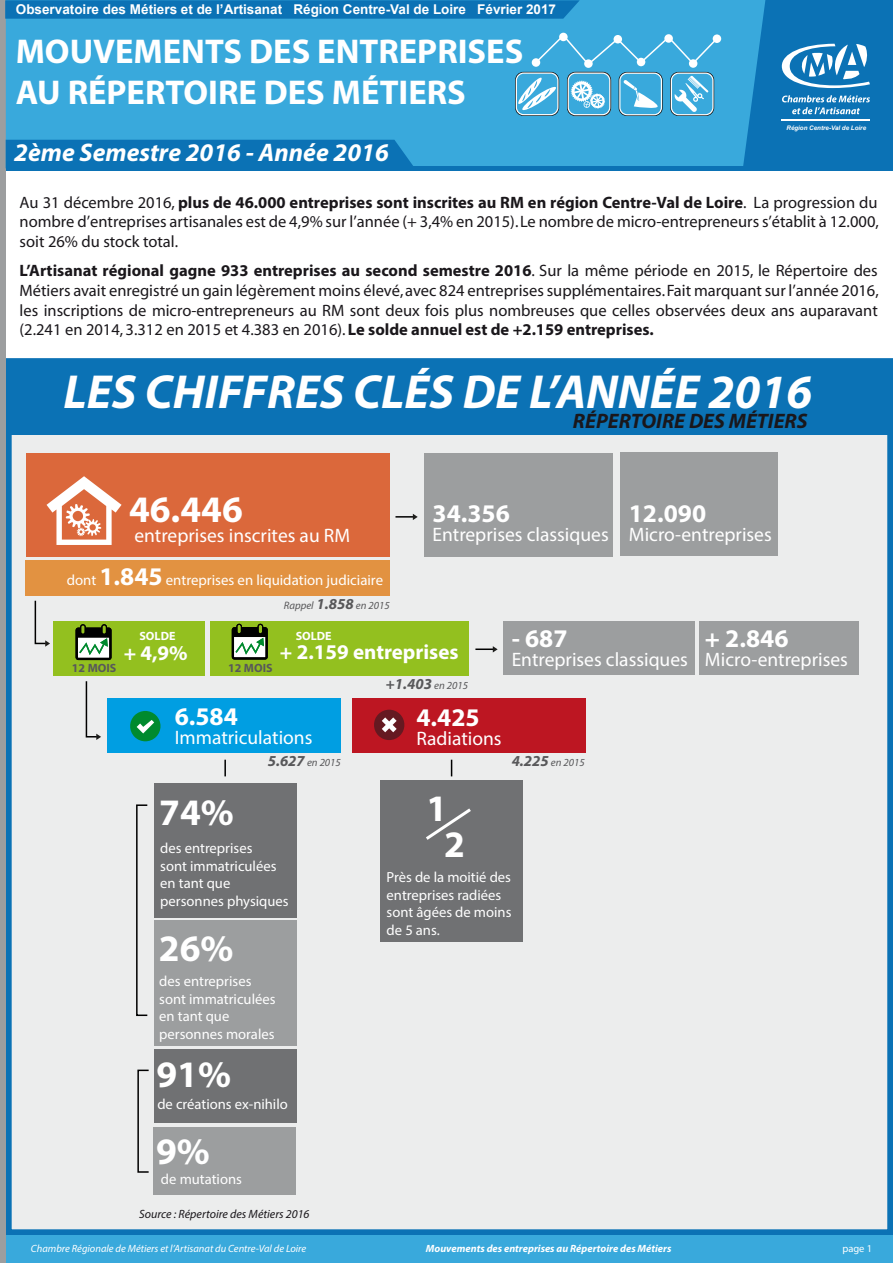
<style>
.page{position:relative;width:893px;height:1263px;background:#fff}
.page>*{position:absolute;margin:0;border:0;box-sizing:border-box;transform-origin:0 0}
.t1{font:italic 700 48px "Myriad Pro";color:#fff}
.t2{font:700 37.5px/36px "Myriad Pro";color:#fff;text-align:center}
.t3{font:700 34.5px/41.4px "Myriad Pro";color:#fff}
.t4{font:700 25.5px "Myriad Pro";color:#fff}
.t5{font:italic 700 25.5px "Myriad Pro";color:#fff}
.t6{font:700 21px "Myriad Pro";color:#fff}
.t7{font:italic 700 21px "Myriad Pro";color:#1a171b}
.t8{font:19.5px "Myriad Pro";color:#fff}
.t9{font:16.5px/19.8px "Myriad";color:#1a171b}
.t10{font:700 16.5px "Myriad Pro";color:#1a171b}
.t11{font:italic 700 15.3px "Myriad Pro";color:#58585a}
.t12{font:14.85px "Myriad Pro";color:#fff}
.t13{font:14.7px/17.5px "Myriad Pro";color:#fff}
.t14{font:700 13.5px "Arial";color:#fff}
.t15{font:italic 12px "Myriad Pro";color:#1a171b}
.t16{font:700 12px "Myriad Pro";color:#58585a}
.t17{font:700 12px "Myriad Pro";color:#fff}
.t18{font:italic 10.8px "Myriad Pro";color:#58585a}
.t19{font:italic 10.5px "Myriad Pro";color:#fff}
.t20{font:italic 700 10.5px "Myriad Pro";color:#fff}
.t21{font:10.5px "Myriad";color:#fff}
.t22{font:italic 700 6.15px "Arial";color:#fff}
.s1{font-family:"Myriad";font-weight:400}
.s2{font-family:"Myriad Pro";font-weight:700}
.s3{font-weight:700;font-size:25.5px}
.s4{font-weight:700;font-size:15.3px}
.s5{font-weight:400;font-size:10.8px}
</style>
<div class="page">
<div style="left:9px;top:361px;width:881px;height:871px;background:#eceded"></div>
<div style="left:6px;top:358px;width:887px;height:877px;border:6px solid #0b72b5"></div>
<div style="left:0;top:1235px;width:893px;height:28px;background:#39a9dc"></div>
<div style="left:54px;top:621px;width:151px;height:55px;background:#93c01f"></div>
<div style="left:108px;top:698px;width:233px;height:55px;background:#009ee2"></div>
<div style="left:26px;top:453px;width:364px;height:103px;background:#db683b"></div>
<div style="left:26px;top:560px;width:364px;height:36px;background:#e29241"></div>
<svg style="left:76px;top:624px;width:36px;height:36px"></svg>
<svg style="left:47px;top:476px;width:75px;height:69px"></svg>
<div style="left:0;top:0;width:6px;height:1263px;background:#9c9e9f"></div>
<div style="left:352px;top:698px;width:234px;height:55px;background:#bd1622"></div>
<div style="left:210px;top:621px;width:258px;height:54px;background:#93c01f"></div>
<svg style="left:232px;top:624px;width:36px;height:36px"></svg>
<svg style="left:374px;top:710px;width:31px;height:30px"></svg>
<svg style="left:130px;top:711px;width:31px;height:30px"></svg>
<div style="left:424px;top:453px;width:189px;height:103px;background:#9c9e9f"></div>
<div style="left:620px;top:453px;width:158px;height:103px;background:#9c9e9f"></div>
<div style="left:503px;top:621px;width:191px;height:54px;background:#9c9e9f"></div>
<div style="left:699px;top:621px;width:160px;height:54px;background:#9c9e9f"></div>
<div style="left:6px;top:0;width:887px;height:168px;background:#39a9dc"></div>
<div style="left:6px;top:140px;width:409px;height:27px;background:#0b72b5"></div>
<svg style="left:5px;top:0;width:575px;height:19px;background:#0d74b6"></svg>
<svg style="left:743px;top:0;width:150px;height:167px;background:#2181be"></svg>
<svg style="left:538px;top:33px;width:177px;height:33px"></svg>
<div style="left:532px;top:58px;width:8px;height:9px;background:#fff;border-radius:50%"></div>
<svg style="left:619px;top:72px;width:44px;height:44px"></svg>
<svg style="left:515px;top:72px;width:44px;height:44px"></svg>
<svg style="left:670px;top:72px;width:44px;height:44px"></svg>
<svg style="left:567px;top:72px;width:44px;height:44px"></svg>
<div style="left:559px;top:33px;width:9px;height:8px;background:#fff;border-radius:50%"></div>
<div style="left:584px;top:59px;width:9px;height:9px;background:#fff;border-radius:50%"></div>
<div style="left:614px;top:35px;width:8px;height:8px;background:#fff;border-radius:50%"></div>
<div style="left:637px;top:58px;width:8px;height:8px;background:#fff;border-radius:50%"></div>
<div style="left:664px;top:34px;width:9px;height:9px;background:#fff;border-radius:50%"></div>
<div style="left:689px;top:59px;width:8px;height:9px;background:#fff;border-radius:50%"></div>
<div style="left:713px;top:34px;width:8px;height:9px;background:#fff;border-radius:50%"></div>
<div style="left:154px;top:783px;width:143px;height:135px;background:#707173"></div>
<div style="left:154px;top:920px;width:142px;height:126px;background:#9c9e9f"></div>
<div style="left:6px;top:361px;width:887px;height:74px;background:#0b72b5"></div>
<div style="left:154px;top:1049px;width:142px;height:73px;background:#707173"></div>
<div style="left:153px;top:1127px;width:143px;height:67px;background:#9c9e9f"></div>
<div style="left:136px;top:804px;width:12px;height:212px;border:2px solid #000"></div>
<div style="left:137px;top:1069px;width:12px;height:104px;border:2px solid #000"></div>
<div style="left:380px;top:781px;width:143px;height:161px;background:#707173"></div>
<svg style="left:426px;top:808px;width:45px;height:32px"></svg>
<svg style="left:85px;top:681px;width:16px;height:59px"></svg>
<svg style="left:475px;top:646px;width:23px;height:6px"></svg>
<svg style="left:395px;top:514px;width:23px;height:6px"></svg>
<svg style="left:34px;top:600px;width:16px;height:47px"></svg>
<svg style="left:224px;top:760px;width:2px;height:16px"></svg>
<svg style="left:451px;top:760px;width:1px;height:16px"></svg>
<hr style="left:6px;top:167px;width:887px;height:4px;background:#0b72b5">
<p class="t14" style="left:16px;top:0;width:542px">Observatoire des Métiers et de l’Artisanat Région Centre-Val de Loire Février 2017</p>
<h3 class="t3" style="left:16px;top:29px;width:509px">MOUVEMENTS DES ENTREPRISES<br>AU RÉPERTOIRE DES MÉTIERS</h3>
<h3 class="t5" style="left:14px;top:136px;width:376px">2ème Semestre 2016 - Année 2016</h3>
<p class="t22" style="left:786px;top:124px;width:81px">Région Centre-Val de Loire</p>
<p class="t10" style="left:20px;top:191px;width:860px"><span class="s1">Au 31 décembre 2016,</span> plus de 46.000 entreprises sont inscrites au RM en région Centre-Val de Loire<span class="s1">. La progression du</span></p>
<p class="t9" style="left:20px;top:213px;width:861px">nombre d’entreprises artisanales est de 4,9% sur l’année (+ 3,4% en 2015). Le nombre de micro-entrepreneurs s’établit à 12.000, soit 26% du stock total.</p>
<p class="t10" style="left:20px;top:260px;width:860px">L’Artisanat régional gagne 933 entreprises au second semestre 2016<span class="s1">. Sur la même période en 2015, le Répertoire des</span></p>
<p class="t9" style="left:20px;top:281px;width:861px;text-align:justify">Métiers avait enregistré un gain légèrement moins élevé, avec 824 entreprises supplémentaires. Fait marquant sur l’année 2016, les inscriptions de micro-entrepreneurs au RM sont deux fois plus nombreuses que celles observées deux ans auparavant (2.241 en 2014, 3.312 en 2015 et 4.383 en 2016). <span class="s2">Le solde annuel est de +2.159 entreprises.</span></p>
<h1 class="t1" style="left:63px;top:360px;width:750px">LES CHIFFRES CLÉS DE L’ANNÉE 2016</h1>
<h2 class="t2" style="left:129px;top:490px;width:115px">46.446</h2>
<p class="t8" style="left:134px;top:524px;width:217px">entreprises inscrites au RM</p>
<p class="t12" style="left:67px;top:571px;width:318px">dont <span class="s3">1.845</span> entreprises en liquidation judiciaire</p>
<p class="t18" style="left:284px;top:598px;width:107px">Rappel <span class="s4">1.858</span> en 2015</p>
<h3 class="t4" style="left:433px;top:497px;width:79px">34.356</h3>
<p class="t7" style="left:573px;top:407px;width:236px">RÉPERTOIRE DES MÉTIERS</p>
<h3 class="t4" style="left:629px;top:496px;width:79px">12.090</h3>
<p class="t8" style="left:433px;top:523px;width:178px">Entreprises classiques</p>
<p class="t8" style="left:629px;top:522px;width:144px">Micro-entreprises</p>
<p class="t16" style="left:72px;top:660px;width:46px">12 MOIS</p>
<p class="t17" style="left:139px;top:628px;width:37px">SOLDE</p>
<p class="t6" style="left:124px;top:639px;width:66px">+ 4,9%</p>
<p class="t16" style="left:228px;top:660px;width:46px">12 MOIS</p>
<p class="t17" style="left:296px;top:628px;width:37px">SOLDE</p>
<p class="t6" style="left:280px;top:639px;width:180px">+ 2.159 entreprises</p>
<p class="t11" style="left:386px;top:674px;width:84px">+1.403 <span class="s5">en 2015</span></p>
<h3 class="t4" style="left:175px;top:700px;width:65px">6.584</h3>
<h3 class="t4" style="left:416px;top:701px;width:65px">4.425</h3>
<p class="t8" style="left:175px;top:726px;width:139px">Immatriculations</p>
<p class="t8" style="left:416px;top:726px;width:87px">Radiations</p>
<h3 class="t4" style="left:512px;top:622px;width:57px">- 687</h3>
<p class="t8" style="left:512px;top:648px;width:178px">Entreprises classiques</p>
<p class="t18" style="left:268px;top:756px;width:75px"><span class="s4">5.627</span> en 2015</p>
<p class="t18" style="left:512px;top:756px;width:75px"><span class="s4">4.225</span> en 2015</p>
<h2 class="t2" style="left:159px;top:793px;width:76px">74%</h2>
<p class="t13" style="left:160px;top:839px;width:130px">des entreprises<br>sont immatriculées en tant que personnes physiques</p>
<h2 class="t2" style="left:159px;top:929px;width:76px">26%</h2>
<p class="t13" style="left:159px;top:972px;width:118px">des entreprises sont immatriculées en tant que personnes morales</p>
<h2 class="t2" style="left:156px;top:1055px;width:76px">91%</h2>
<p class="t13" style="left:157px;top:1094px;width:132px">de créations ex-nihilo</p>
<h2 class="t2" style="left:156px;top:1132px;width:55px">9%</h2>
<p class="t13" style="left:161px;top:1170px;width:82px">de mutations</p>
<h2 class="t2" style="left:427px;top:789px;width:40px">1<br>2</h2>
<p class="t13" style="left:387px;top:868px;width:126px">Près de la moitié des entreprises radiées sont âgées de moins de 5 ans.</p>
<h3 class="t4" style="left:705px;top:622px;width:85px">+ 2.846</h3>
<p class="t8" style="left:705px;top:648px;width:144px">Micro-entreprises</p>
<p class="t15" style="left:139px;top:1207px;width:172px">Source : Répertoire des Métiers 2016</p>
<p class="t19" style="left:31px;top:1242px;width:277px">Chambre Régionale de Métiers et l’Artisanat du Centre-Val de Loire</p>
<p class="t20" style="left:426px;top:1242px;width:247px">Mouvements des entreprises au Répertoire des Métiers</p>
<p class="t21" style="left:842px;top:1243px;width:31px">page 1</p>
</div>
